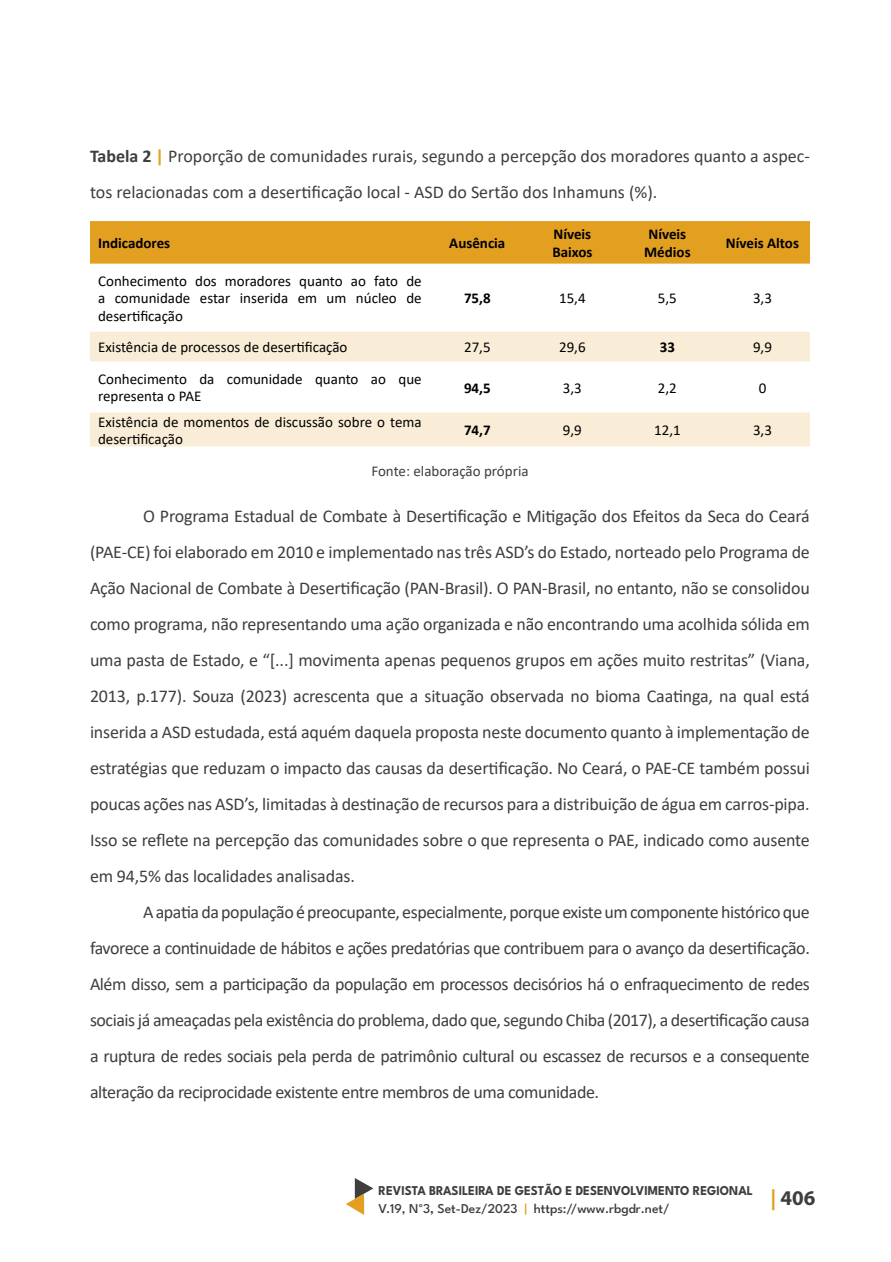
<style>
.page{position:relative;width:891px;height:1262px;background:#fff}
.page>*{position:absolute;margin:0;border:0;box-sizing:border-box;transform-origin:0 0}
.t1{font:700 21px "Myriad Pro";color:#3e3e3f}
.Texto_Artigo{font:18px/36px "Calibri";letter-spacing:-.025em;color:#3e3e3f;text-align:justify}
.Tabelas_e_Figuras{font:18px/36px "Calibri";color:#3e3e3f}
.t2{font:15px/17.2px "Calibri";color:#000}
.t3{font:700 15px/17.2px "Calibri";color:#000}
.Legenda{font:15px "Calibri";color:#3e3e3f}
.t4{font:700 13.5px/18px "League Spartan";color:#3e3e3f;scale:.94 1}
.s1{font-weight:700}
.s2{font-weight:700;color:#e39f20}
.s3{font-weight:500}
.s4{font-family:"Calibri";font-weight:400}
.s5{font-weight:600}
.s6{font-weight:500;color:#e39f20}
.s7{color:#e39f20}
</style>
<div class="page">
<svg style="left:346px;top:1178px;width:27px;height:37px"></svg>
<div style="left:90px;top:221px;width:720px;height:43px;background:#e39f20"></div>
<svg style="left:90px;top:332px;width:720px;height:114px;fill:#faedd7"></svg>
<p class="Tabelas_e_Figuras" style="left:90px;top:138px;width:721px"><span class="s1">Tabela 2</span> <span class="s2">|</span> Proporção de comunidades rurais, segundo a percepção dos moradores quanto a aspec&shy;tos relacionadas com a desertificação local - ASD do Sertão dos Inhamuns (%).</p>
<p class="t3" style="left:98px;top:234px;width:74px">Indicadores</p>
<p class="t3" style="left:449px;top:234px;width:58px">Ausência</p>
<p class="t3" style="left:552px;top:225px;width:42px">Níveis<br>Baixos</p>
<p class="t3" style="left:644px;top:225px;width:48px">Níveis<br>Médios</p>
<p class="t3" style="left:726px;top:234px;width:75px">Níveis Altos</p>
<p class="t2" style="left:98px;top:272px;width:325px;text-align:justify">Conhecimento dos moradores quanto ao fato de a comunidade estar inserida em um núcleo de desertificação</p>
<p class="t3" style="left:464px;top:289px;width:28px">75,8</p>
<p class="t2" style="left:559px;top:289px;width:28px">15,4</p>
<p class="t2" style="left:658px;top:289px;width:20px">5,5</p>
<p class="t2" style="left:753px;top:289px;width:20px">3,3</p>
<p class="t2" style="left:98px;top:338px;width:251px">Existência de processos de desertificação</p>
<p class="t2" style="left:464px;top:338px;width:28px">27,5</p>
<p class="t2" style="left:559px;top:338px;width:28px">29,6</p>
<p class="t3" style="left:660px;top:338px;width:17px">33</p>
<p class="t2" style="left:753px;top:338px;width:20px">9,9</p>
<p class="t2" style="left:98px;top:370px;width:325px">Conhecimento da comunidade quanto ao que representa o PAE</p>
<p class="t3" style="left:464px;top:379px;width:28px">94,5</p>
<p class="t2" style="left:563px;top:378px;width:20px">3,3</p>
<p class="t2" style="left:658px;top:378px;width:20px">2,2</p>
<p class="t2" style="left:759px;top:378px;width:9px">0</p>
<p class="t2" style="left:98px;top:412px;width:325px">Existência de momentos de discussão sobre o tema desertificação</p>
<p class="t3" style="left:464px;top:421px;width:28px">74,7</p>
<p class="t2" style="left:563px;top:421px;width:20px">9,9</p>
<p class="t2" style="left:654px;top:421px;width:28px">12,1</p>
<p class="t2" style="left:753px;top:421px;width:20px">3,3</p>
<p class="Legenda" style="left:371px;top:460px;width:159px">Fonte: elaboração própria</p>
<p class="Texto_Artigo" style="left:90px;top:498px;width:721px;text-indent:53px">O Programa Estadual de Combate à Desertificação e Mitigação dos Efeitos da Seca do Ceará (PAE-CE) foi elaborado em 2010 e implementado nas três ASD’s do Estado, norteado pelo Programa de Ação Nacional de Combate à Desertificação (PAN-Brasil). O PAN-Brasil, no entanto, não se consolidou como programa, não representando uma ação organizada e não encontrando uma acolhida sólida em uma pasta de Estado, e “[...] movimenta apenas pequenos grupos em ações muito restritas” (Viana, 2013, p.177). Souza (2023) acrescenta que a situação observada no bioma Caatinga, na qual está inserida a ASD estudada, está aquém daquela proposta neste documento quanto à implementação de estratégias que reduzam o impacto das causas da desertificação. No Ceará, o PAE-CE também possui poucas ações nas ASD’s, limitadas à destinação de recursos para a distribuição de água em carros-pipa.<br>Isso se reflete na percepção das comunidades sobre o que representa o PAE, indicado como ausente em 94,5% das localidades analisadas.</p>
<p class="Texto_Artigo" style="left:90px;top:894px;width:721px;text-indent:53px">A apatia da população é preocupante, especialmente, porque existe um componente histórico que favorece a continuidade de hábitos e ações predatórias que contribuem para o avanço da desertificação.<br>Além disso, sem a participação da população em processos decisórios há o enfraquecimento de redes sociais já ameaçadas pela existência do problema, dado que, segundo Chiba (2017), a desertificação causa a ruptura de redes sociais pela perda de patrimônio cultural ou escassez de recursos e a consequente alteração da reciprocidade existente entre membros de uma comunidade.</p>
<p class="t4" style="left:379px;top:1180px;width:400px">REVISTA BRASILEIRA DE GESTÃO E DESENVOLVIMENTO REGIONAL<br><span class="s3">V.19, N</span><span class="s4">°</span><span class="s3">3</span><span class="s5">,</span> <span class="s3">Set-Dez/2023</span> <span class="s6">|</span> <span class="s3">https://www.rbgdr.net/</span></p>
<p class="t1" style="left:770px;top:1184px;width:47px"><span class="s7">|</span> 406</p>
</div>
